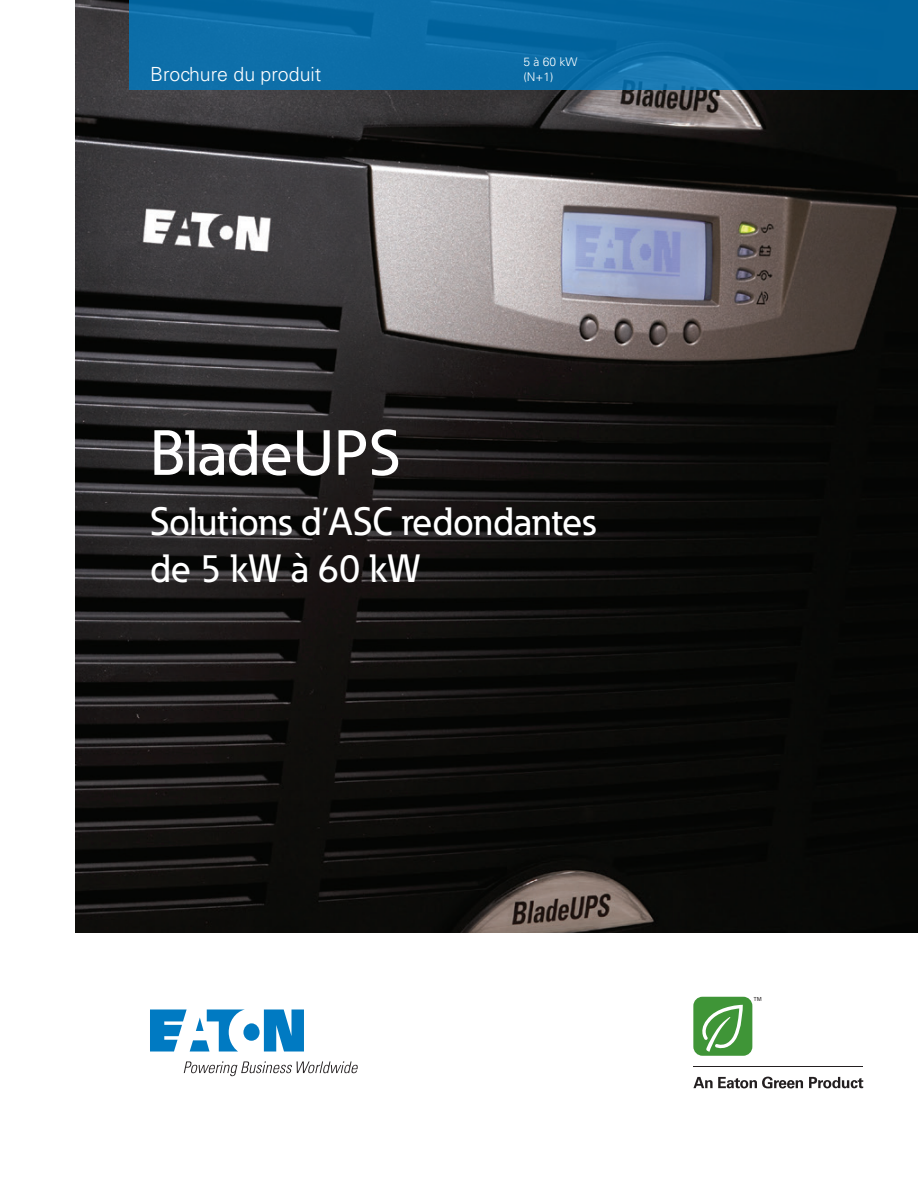
<style>
.page{position:relative;width:918px;height:1188px;background:#fff}
.page>*{position:absolute;margin:0;border:0;box-sizing:border-box;transform-origin:0 0}
._01_Headline___ADJ_S{font:500 63px "Eaton";color:#fff}
._01_Headline___ADJ_S-2{font:500 39px/46.8px "Eaton";color:#fff}
.Product_line{font:300 19.5px "Univers";color:#fff}
._00_Parts_Model_List{font:300 12px "Univers LT Std";color:#fff}
.t1{font:11.1px "Univers";color:#231f20}
</style>
<div class="page">
<svg style="left:150px;top:1010px;width:154px;height:42px"></svg>
<svg style="left:184px;top:1061px;width:174px;height:15px"></svg>
<img style="left:75px;top:0;width:843px;height:933px">
<div style="left:129px;top:0;width:789px;height:90px;background:#0a6ba5"></div>
<svg style="left:693px;top:997px;width:59px;height:59px"></svg>
<svg style="left:693px;top:1077px;width:110px;height:11px"></svg>
<hr style="left:693px;top:1066px;width:170px;height:1px;background:#231f20">
<svg style="left:809px;top:1077px;width:54px;height:11px"></svg>
<p class="_00_Parts_Model_List" style="left:524px;top:55px;width:56px">5 à 60 kW</p>
<p class="Product_line" style="left:150px;top:62px;width:173px">Brochure du produit</p>
<p class="_00_Parts_Model_List" style="left:524px;top:70px;width:31px">(N+1)</p>
<p class="_01_Headline___ADJ_S" style="left:150px;top:414px;width:252px">BladeUPS</p>
<p class="_01_Headline___ADJ_S-2" style="left:150px;top:498px;width:448px">Solutions d’ASC redondantes de 5 kW à 60 kW</p>
<p class="t1" style="left:753px;top:994px;width:13px">™</p>
</div>
